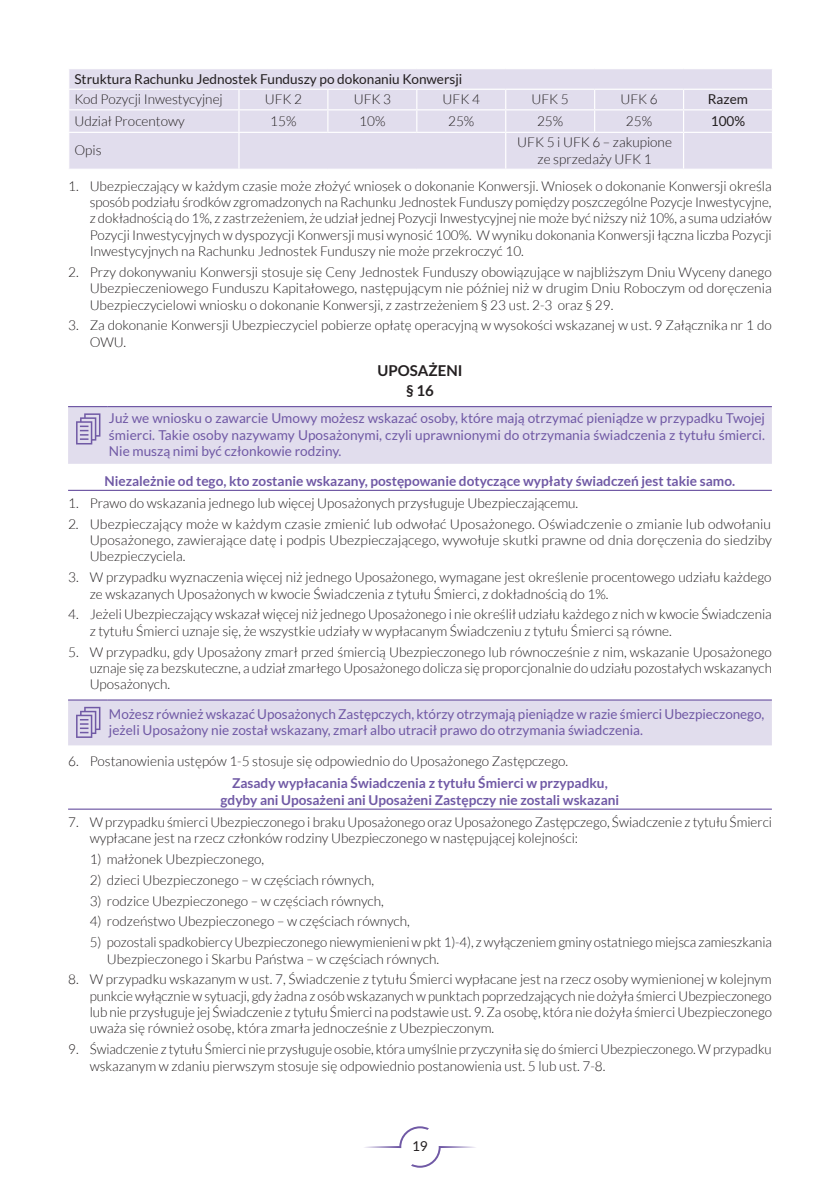
<style>
.page{position:relative;width:840px;height:1191px;background:#fff}
.page>*{position:absolute;margin:0;border:0;box-sizing:border-box;transform-origin:0 0}
.OW__ST____tekst_SKLE{font:700 15px "Lato";color:#231f20}
.OW__1_ponizej_tekstu{font:700 15px "Lato";color:#231f20}
._1{font:300 13.6px/16.4px "Lato";color:#231f20}
.DO_OBJASNIEN_tekst_I{font:13.6px/16.4px "Lato";color:#7059a5;text-align:justify}
.Podkreslone_0_6_0_6{font:700 13.6px/16.4px "Lato";color:#7059a5;text-align:center}
.TAB_light_czarny_cen{font:300 13.6px/16.4px "Lato";color:#231f20;text-align:center}
.TAB_light_czarny_lew{font:13.6px "Lato";color:#231f20}
.TAB_light_czarny_lew-2{font:300 13.6px "Lato";color:#231f20}
.TAB_light_czarny_cen-2{font:13.6px "Lato";color:#231f20}
</style>
<div class="page">
<svg style="left:364px;top:1126px;width:112px;height:41px"></svg>
<hr style="left:68px;top:490px;width:703px;height:1px;background:#7059a5">
<hr style="left:68px;top:808px;width:703px;height:1px;background:#7059a5">
<div style="left:69px;top:69px;width:702px;height:100px;background:#e1dded"></div>
<svg style="left:593px;top:90px;width:2px;height:19px"></svg>
<hr style="left:239px;top:109px;width:89px;height:1px;background:#fff">
<hr style="left:328px;top:109px;width:88px;height:1px;background:#fff">
<svg style="left:327px;top:90px;width:1px;height:42px"></svg>
<hr style="left:416px;top:109px;width:89px;height:1px;background:#fff">
<svg style="left:416px;top:90px;width:1px;height:42px"></svg>
<hr style="left:505px;top:109px;width:89px;height:1px;background:#fff">
<svg style="left:505px;top:90px;width:1px;height:42px"></svg>
<hr style="left:594px;top:109px;width:89px;height:1px;background:#fff">
<hr style="left:593px;top:110px;width:2px;height:22px;background:#fff">
<hr style="left:683px;top:109px;width:89px;height:1px;background:#fff">
<svg style="left:682px;top:90px;width:1px;height:42px"></svg>
<hr style="left:505px;top:132px;width:89px;height:1px;background:#fff">
<hr style="left:594px;top:132px;width:89px;height:1px;background:#fff">
<hr style="left:68px;top:89px;width:171px;height:1px;background:#fff">
<hr style="left:68px;top:109px;width:171px;height:1px;background:#fff">
<hr style="left:68px;top:132px;width:171px;height:1px;background:#fff">
<hr style="left:239px;top:132px;width:89px;height:1px;background:#fff">
<hr style="left:328px;top:132px;width:88px;height:1px;background:#fff">
<hr style="left:416px;top:132px;width:89px;height:1px;background:#fff">
<hr style="left:505px;top:133px;width:1px;height:36px;background:#fff">
<hr style="left:683px;top:132px;width:89px;height:1px;background:#fff">
<hr style="left:682px;top:133px;width:1px;height:36px;background:#fff">
<hr style="left:239px;top:89px;width:89px;height:1px;background:#fff">
<hr style="left:328px;top:89px;width:88px;height:1px;background:#fff">
<hr style="left:416px;top:89px;width:89px;height:1px;background:#fff">
<hr style="left:505px;top:89px;width:89px;height:1px;background:#fff">
<hr style="left:594px;top:89px;width:89px;height:1px;background:#fff">
<hr style="left:683px;top:89px;width:89px;height:1px;background:#fff">
<svg style="left:238px;top:90px;width:1px;height:42px"></svg>
<svg style="left:771px;top:69px;width:1px;height:63px"></svg>
<hr style="left:238px;top:133px;width:1px;height:36px;background:#fff">
<div style="left:68px;top:407px;width:703px;height:57px;background:#e1dded"></div>
<hr style="left:108px;top:406px;width:663px;height:1px;background:#7059a5">
<hr style="left:68px;top:406px;width:40px;height:1px;background:#7059a5">
<svg style="left:76px;top:413px;width:24px;height:31px"></svg>
<hr style="left:108px;top:699px;width:663px;height:1px;background:#7059a5">
<hr style="left:68px;top:699px;width:40px;height:1px;background:#7059a5">
<div style="left:68px;top:700px;width:703px;height:45px;background:#e1dded"></div>
<p class="TAB_light_czarny_lew" style="left:74px;top:71px;width:389px">Struktura Rachunku Jednostek Funduszy po dokonaniu Konwersji</p>
<p class="TAB_light_czarny_lew-2" style="left:74px;top:92px;width:150px">Kod Pozycji Inwestycyjnej</p>
<p class="TAB_light_czarny_cen" style="left:264px;top:91px;width:39px">UFK 2</p>
<p class="TAB_light_czarny_cen" style="left:353px;top:91px;width:39px">UFK 3</p>
<p class="TAB_light_czarny_cen" style="left:442px;top:91px;width:39px">UFK 4</p>
<p class="TAB_light_czarny_cen" style="left:531px;top:91px;width:39px">UFK 5</p>
<p class="TAB_light_czarny_cen" style="left:620px;top:91px;width:39px">UFK 6</p>
<p class="TAB_light_czarny_cen-2" style="left:707px;top:92px;width:42px">Razem</p>
<p class="TAB_light_czarny_lew-2" style="left:74px;top:114px;width:112px">Udział Procentowy</p>
<p class="TAB_light_czarny_cen" style="left:270px;top:113px;width:28px">15%</p>
<p class="TAB_light_czarny_cen" style="left:359px;top:113px;width:28px">10%</p>
<p class="TAB_light_czarny_cen" style="left:448px;top:113px;width:28px">25%</p>
<p class="TAB_light_czarny_cen" style="left:536px;top:113px;width:28px">25%</p>
<p class="TAB_light_czarny_cen" style="left:625px;top:113px;width:28px">25%</p>
<p class="TAB_light_czarny_cen-2" style="left:710px;top:113px;width:36px">100%</p>
<p class="TAB_light_czarny_lew-2" style="left:74px;top:143px;width:29px">Opis</p>
<p class="TAB_light_czarny_cen" style="left:517px;top:134px;width:156px">UFK 5 i UFK 6 – zakupione ze sprzedaży UFK 1</p>
<p class="_1" style="left:90px;top:178px;width:683px;text-align:justify;text-indent:-22px">1. Ubezpieczający w każdym czasie może złożyć wniosek o dokonanie Konwersji. Wniosek o dokonanie Konwersji określa sposób podziału środków zgromadzonych na Rachunku Jednostek Funduszy pomiędzy poszczególne Pozycje Inwestycyjne, z dokładnością do 1%, z zastrzeżeniem, że udział jednej Pozycji Inwestycyjnej nie może być niższy niż 10%, a suma udziałów Pozycji Inwestycyjnych w dyspozycji Konwersji musi wynosić 100%. W wyniku dokonania Konwersji łączna liczba Pozycji Inwestycyjnych na Rachunku Jednostek Funduszy nie może przekroczyć 10.</p>
<p class="_1" style="left:90px;top:264px;width:683px;text-align:justify;text-indent:-22px">2. Przy dokonywaniu Konwersji stosuje się Ceny Jednostek Funduszy obowiązujące w najbliższym Dniu Wyceny danego Ubezpieczeniowego Funduszu Kapitałowego, następującym nie później niż w drugim Dniu Roboczym od doręczenia Ubezpieczycielowi wniosku o dokonanie Konwersji, z zastrzeżeniem § 23 ust. 2-3 oraz § 29.</p>
<p class="_1" style="left:90px;top:317px;width:683px;text-indent:-22px">3. Za dokonanie Konwersji Ubezpieczyciel pobierze opłatę operacyjną w wysokości wskazanej w ust. 9 Załącznika nr 1 do<br>OWU.</p>
<p class="OW__ST____tekst_SKLE" style="left:377px;top:361px;width:86px">UPOSAŻENI</p>
<p class="OW__1_ponizej_tekstu" style="left:406px;top:382px;width:29px">§ 16</p>
<p class="DO_OBJASNIEN_tekst_I" style="left:109px;top:410px;width:657px">Już we wniosku o zawarcie Umowy możesz wskazać osoby, które mają otrzymać pieniądze w przypadku Twojej śmierci. Takie osoby nazywamy Uposażonymi, czyli uprawnionymi do otrzymania świadczenia z tytułu śmierci.<br>Nie muszą nimi być członkowie rodziny.</p>
<p class="Podkreslone_0_6_0_6" style="left:104px;top:472px;width:631px">Niezależnie od tego, kto zostanie wskazany, postępowanie dotyczące wypłaty świadczeń jest takie samo.</p>
<p class="_1" style="left:68px;top:495px;width:511px">1. Prawo do wskazania jednego lub więcej Uposażonych przysługuje Ubezpieczającemu.</p>
<p class="_1" style="left:90px;top:515px;width:683px;text-align:justify;text-indent:-22px">2. Ubezpieczający może w każdym czasie zmienić lub odwołać Uposażonego. Oświadczenie o zmianie lub odwołaniu Uposażonego, zawierające datę i podpis Ubezpieczającego, wywołuje skutki prawne od dnia doręczenia do siedziby Ubezpieczyciela.</p>
<p class="_1" style="left:90px;top:569px;width:683px;text-indent:-22px">3. W przypadku wyznaczenia więcej niż jednego Uposażonego, wymagane jest określenie procentowego udziału każdego ze wskazanych Uposażonych w kwocie Świadczenia z tytułu Śmierci, z dokładnością do 1%.</p>
<p class="_1" style="left:90px;top:606px;width:683px;text-indent:-22px">4. Jeżeli Ubezpieczający wskazał więcej niż jednego Uposażonego i nie określił udziału każdego z nich w kwocie Świadczenia z tytułu Śmierci uznaje się, że wszystkie udziały w wypłacanym Świadczeniu z tytułu Śmierci są równe.</p>
<p class="_1" style="left:90px;top:643px;width:683px;text-align:justify;text-indent:-22px">5. W przypadku, gdy Uposażony zmarł przed śmiercią Ubezpieczonego lub równocześnie z nim, wskazanie Uposażonego uznaje się za bezskuteczne, a udział zmarłego Uposażonego dolicza się proporcjonalnie do udziału pozostałych wskazanych Uposażonych.</p>
<p class="DO_OBJASNIEN_tekst_I" style="left:109px;top:705px;width:656px">Możesz również wskazać Uposażonych Zastępczych, którzy otrzymają pieniądze w razie śmierci Ubezpieczonego, jeżeli Uposażony nie został wskazany, zmarł albo utracił prawo do otrzymania świadczenia.</p>
<p class="_1" style="left:68px;top:753px;width:501px">6. Postanowienia ustępów 1-5 stosuje się odpowiednio do Uposażonego Zastępczego.</p>
<p class="Podkreslone_0_6_0_6" style="left:220px;top:775px;width:400px">Zasady wypłacania Świadczenia z tytułu Śmierci w przypadku, gdyby ani Uposażeni ani Uposażeni Zastępczy nie zostali wskazani</p>
<p class="_1" style="left:90px;top:813px;width:683px;text-indent:-22px">7. W przypadku śmierci Ubezpieczonego i braku Uposażonego oraz Uposażonego Zastępczego, Świadczenie z tytułu Śmierci wypłacane jest na rzecz członków rodziny Ubezpieczonego w następującej kolejności:</p>
<p class="_1" style="left:90px;top:850px;width:176px">1) małżonek Ubezpieczonego,</p>
<p class="_1" style="left:90px;top:871px;width:286px">2) dzieci Ubezpieczonego – w częściach równych,</p>
<p class="_1" style="left:90px;top:892px;width:295px">3) rodzice Ubezpieczonego – w częściach równych,</p>
<p class="_1" style="left:90px;top:913px;width:321px">4) rodzeństwo Ubezpieczonego – w częściach równych,</p>
<p class="_1" style="left:107px;top:934px;width:666px;text-indent:-17px">5) pozostali spadkobiercy Ubezpieczonego niewymienieni w pkt 1)-4), z wyłączeniem gminy ostatniego miejsca zamieszkania<br>Ubezpieczonego i Skarbu Państwa – w częściach równych.</p>
<p class="_1" style="left:90px;top:971px;width:683px;text-align:justify;text-indent:-22px">8. W przypadku wskazanym w ust. 7, Świadczenie z tytułu Śmierci wypłacane jest na rzecz osoby wymienionej w kolejnym punkcie wyłącznie w sytuacji, gdy żadna z osób wskazanych w punktach poprzedzających nie dożyła śmierci Ubezpieczonego lub nie przysługuje jej Świadczenie z tytułu Śmierci na podstawie ust. 9. Za osobę, która nie dożyła śmierci Ubezpieczonego uważa się również osobę, która zmarła jednocześnie z Ubezpieczonym.</p>
<p class="_1" style="left:90px;top:1041px;width:683px;text-indent:-22px">9. Świadczenie z tytułu Śmierci nie przysługuje osobie, która umyślnie przyczyniła się do śmierci Ubezpieczonego. W przypadku wskazanym w zdaniu pierwszym stosuje się odpowiednio postanowienia ust. 5 lub ust. 7-8.</p>
<p class="TAB_light_czarny_lew" style="left:412px;top:1138px;width:17px">19</p>
</div>
